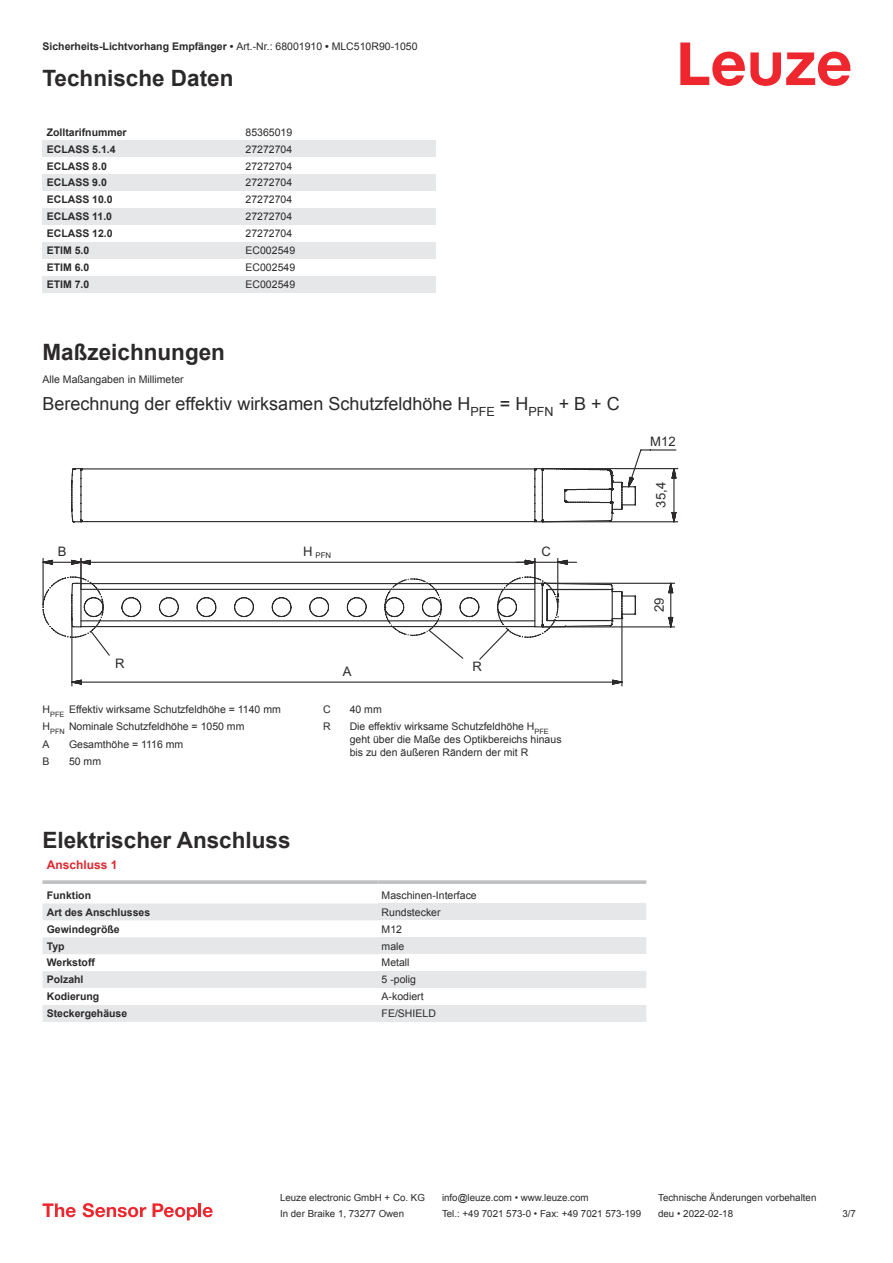
<style>
.page{position:relative;width:893px;height:1263px;background:#fff}
.page>*{position:absolute;margin:0;border:0;box-sizing:border-box;transform-origin:0 0}
.t1{font:700 22.5px "Arial";color:#2b292a}
.t2{font:18px "Arial";color:#2b292a}
.t3{font:13.05px "Arial";letter-spacing:.005em;color:#2b292a}
.t4{font:700 12px "Arial";color:#db2a30}
.t5{font:10.5px/17px "Arial";color:#2b292a}
.t6{font:700 10.5px "Arial";color:#2b292a}
.t7{font:9.75px "Arial";color:#2b292a}
.t8{font:7.8px "Arial";color:#2b292a}
.s1{font-weight:400}
</style>
<div class="page">
<svg style="left:680px;top:43px;width:170px;height:43px"></svg>
<div style="left:43px;top:140px;width:199px;height:17px;background:#e6e7e9"></div>
<div style="left:242px;top:140px;width:194px;height:17px;background:#e6e7e9"></div>
<div style="left:43px;top:174px;width:199px;height:17px;background:#e6e7e9"></div>
<div style="left:242px;top:174px;width:194px;height:17px;background:#e6e7e9"></div>
<div style="left:43px;top:208px;width:199px;height:17px;background:#e6e7e9"></div>
<div style="left:242px;top:208px;width:194px;height:17px;background:#e6e7e9"></div>
<div style="left:43px;top:242px;width:199px;height:17px;background:#e6e7e9"></div>
<div style="left:242px;top:242px;width:194px;height:17px;background:#e6e7e9"></div>
<div style="left:43px;top:276px;width:199px;height:17px;background:#e6e7e9"></div>
<div style="left:242px;top:276px;width:194px;height:17px;background:#e6e7e9"></div>
<svg style="left:43px;top:903px;width:335px;height:119px;fill:#e6e7e9"></svg>
<svg style="left:43px;top:880px;width:335px;height:4px"></svg>
<svg style="left:378px;top:880px;width:268px;height:4px"></svg>
<div style="left:378px;top:903px;width:268px;height:17px;background:#e6e7e9"></div>
<div style="left:378px;top:937px;width:268px;height:17px;background:#e6e7e9"></div>
<div style="left:378px;top:971px;width:268px;height:17px;background:#e6e7e9"></div>
<div style="left:378px;top:1005px;width:268px;height:17px;background:#e6e7e9"></div>
<svg style="left:43px;top:1203px;width:33px;height:14px"></svg>
<svg style="left:83px;top:1203px;width:63px;height:14px"></svg>
<svg style="left:153px;top:1203px;width:44px;height:17px"></svg>
<hr style="left:198px;top:1203px;width:3px;height:14px;background:#ed272d">
<svg style="left:203px;top:1207px;width:10px;height:10px"></svg>
<svg style="left:71px;top:468px;width:463px;height:8px"></svg>
<svg style="left:71px;top:476px;width:463px;height:47px"></svg>
<svg style="left:534px;top:449px;width:144px;height:74px"></svg>
<svg style="left:43px;top:558px;width:632px;height:128px"></svg>
<p class="t6" style="left:43px;top:43px;width:376px">Sicherheits-Lichtvorhang Empfänger • <span class="s1">Art.-Nr.: 68001910</span> • <span class="s1">MLC510R90-1050</span></p>
<h1 class="t1" style="left:43px;top:70px;width:192px">Technische Daten</h1>
<p class="t6" style="left:47px;top:128px;width:81px">Zolltarifnummer</p>
<p class="t5" style="left:246px;top:125px;width:48px">85365019</p>
<p class="t6" style="left:47px;top:145px;width:70px">ECLASS 5.1.4</p>
<p class="t5" style="left:246px;top:141px;width:48px">27272704</p>
<p class="t6" style="left:47px;top:162px;width:62px">ECLASS 8.0</p>
<p class="t5" style="left:246px;top:158px;width:48px">27272704</p>
<p class="t6" style="left:47px;top:179px;width:62px">ECLASS 9.0</p>
<p class="t5" style="left:246px;top:175px;width:48px">27272704</p>
<p class="t6" style="left:47px;top:196px;width:67px">ECLASS 10.0</p>
<p class="t5" style="left:246px;top:192px;width:48px">27272704</p>
<p class="t6" style="left:47px;top:213px;width:67px">ECLASS 11.0</p>
<p class="t5" style="left:246px;top:209px;width:48px">27272704</p>
<p class="t6" style="left:47px;top:230px;width:67px">ECLASS 12.0</p>
<p class="t5" style="left:246px;top:226px;width:48px">27272704</p>
<p class="t6" style="left:47px;top:246px;width:44px">ETIM 5.0</p>
<p class="t5" style="left:246px;top:243px;width:51px">EC002549</p>
<p class="t6" style="left:47px;top:263px;width:44px">ETIM 6.0</p>
<p class="t5" style="left:246px;top:260px;width:51px">EC002549</p>
<p class="t6" style="left:47px;top:280px;width:44px">ETIM 7.0</p>
<p class="t5" style="left:246px;top:277px;width:51px">EC002549</p>
<h1 class="t1" style="left:43px;top:343px;width:184px">Maßzeichnungen</h1>
<p class="t5" style="left:43px;top:371px;width:143px">Alle Maßangaben in Millimeter</p>
<h2 class="t2" style="left:43px;top:397px;width:579px">Berechnung der effektiv wirksamen Schutzfeldhöhe H<sub>PFE</sub> = H<sub>PFN</sub> + B + C</h2>
<p class="t3" style="left:58px;top:547px;width:10px">B</p>
<p class="t8" style="left:303px;top:553px;width:29px"><sup>H</sup> PFN</p>
<p class="t3" style="left:115px;top:658px;width:11px">R</p>
<p class="t3" style="left:472px;top:661px;width:11px">R</p>
<p class="t3" style="left:343px;top:667px;width:10px">A</p>
<p class="t3" style="left:542px;top:547px;width:11px">C</p>
<p class="t5" style="left:43px;top:702px;width:240px">H<sub>PFE</sub> Effektiv wirksame Schutzfeldhöhe = 1140 mm<br>H<sub>PFN</sub> Nominale Schutzfeldhöhe = 1050 mm<br>A</p>
<p class="t5" style="left:69px;top:736px;width:116px">Gesamthöhe = 1116 mm</p>
<p class="t5" style="left:43px;top:753px;width:9px">B</p>
<p class="t5" style="left:69px;top:753px;width:34px">50 mm</p>
<p class="t5" style="left:323px;top:702px;width:9px">C</p>
<p class="t5" style="left:350px;top:702px;width:34px">40 mm</p>
<p class="t5" style="left:323px;top:719px;width:9px">R</p>
<p class="t5" style="left:350px;top:721px;width:213px;line-height:12.6px">Die effektiv wirksame Schutzfeldhöhe H<sub>PFE </sub>geht über die Maße des Optikbereichs hinaus bis zu den äußeren Rändern der mit R</p>
<h1 class="t1" style="left:43px;top:831px;width:250px">Elektrischer Anschluss</h1>
<p class="t4" style="left:47px;top:861px;width:72px">Anschluss 1</p>
<p class="t6" style="left:47px;top:891px;width:46px">Funktion</p>
<p class="t5" style="left:382px;top:888px;width:97px">Maschinen-Interface</p>
<p class="t6" style="left:47px;top:908px;width:105px">Art des Anschlusses</p>
<p class="t5" style="left:382px;top:904px;width:60px">Rundstecker</p>
<p class="t6" style="left:47px;top:925px;width:74px">Gewindegröße</p>
<p class="t5" style="left:382px;top:921px;width:22px">M12</p>
<p class="t6" style="left:47px;top:942px;width:19px">Typ</p>
<p class="t5" style="left:382px;top:938px;width:24px">male</p>
<p class="t6" style="left:47px;top:959px;width:50px">Werkstoff</p>
<p class="t5" style="left:382px;top:955px;width:30px">Metall</p>
<p class="t6" style="left:47px;top:976px;width:38px">Polzahl</p>
<p class="t5" style="left:382px;top:972px;width:36px">5 -polig</p>
<p class="t6" style="left:47px;top:992px;width:54px">Kodierung</p>
<p class="t5" style="left:382px;top:989px;width:44px">A-kodiert</p>
<p class="t6" style="left:47px;top:1009px;width:82px">Steckergehäuse</p>
<p class="t5" style="left:382px;top:1006px;width:56px">FE/SHIELD</p>
<p class="t3" style="left:650px;top:436px;width:27px">M12</p>
<p class="t3" style="left:656px;top:508px;width:27px;rotate:-90deg">35,4</p>
<p class="t3" style="left:654px;top:612px;width:16px;rotate:-90deg">29</p>
<p class="t7" style="left:280px;top:1194px;width:146px">Leuze electronic GmbH + Co. KG</p>
<p class="t7" style="left:442px;top:1194px;width:148px">info@leuze.com • www.leuze.com</p>
<p class="t7" style="left:658px;top:1194px;width:160px">Technische Änderungen vorbehalten</p>
<p class="t7" style="left:280px;top:1210px;width:126px">In der Braike 1, 73277 Owen</p>
<p class="t7" style="left:442px;top:1210px;width:201px">Tel.: +49 7021 573-0 • Fax: +49 7021 573-199</p>
<p class="t7" style="left:658px;top:1210px;width:76px">deu • 2022-02-18</p>
<p class="t7" style="left:842px;top:1210px;width:15px">3 /7</p>
</div>
